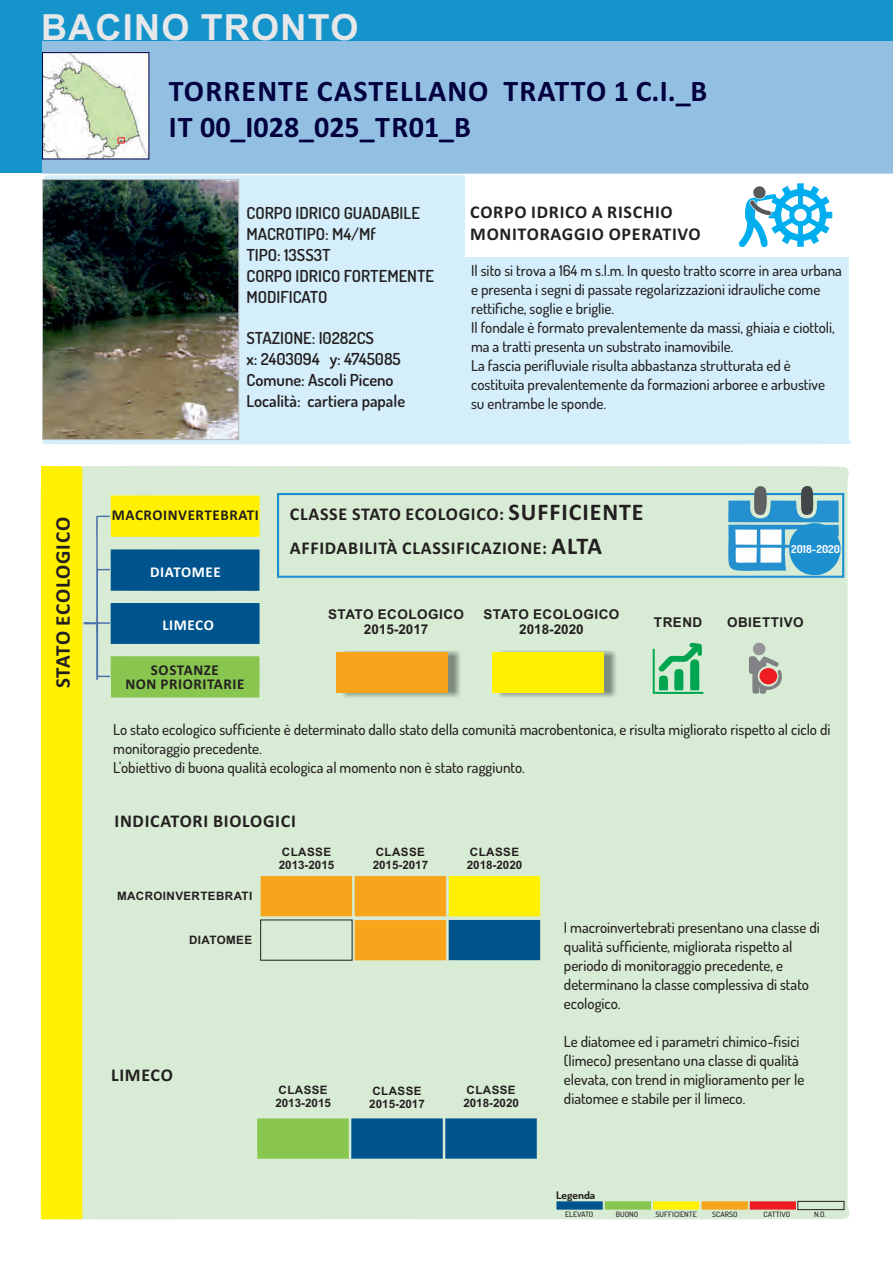
<style>
.page{position:relative;width:893px;height:1262px;background:#fff}
.page>*{position:absolute;margin:0;border:0;box-sizing:border-box;transform-origin:0 0}
.t1{font:700 36px "Arial";letter-spacing:.035em;color:#e6e7e9}
.t2{font:700 30px/36.6px "Calibri";letter-spacing:.04em;color:#02003e}
.t3{font:700 21px "Calibri";letter-spacing:.03em;color:#231f20}
.t4{font:700 18px/33.8px "Calibri";letter-spacing:.04em;color:#231f20}
.t5{font:600 16.5px/20.9px "Dosis";color:#231f20}
.t6{font:500 15px/18.9px "Dosis";color:#231f20}
.t7{font:700 15px/13.8px "Calibri";letter-spacing:.04em;color:#231f20;text-align:center}
.t8{font:700 15px "Calibri";letter-spacing:.04em;color:#fff}
.t9{font:700 13.5px/15.1px "Arial";letter-spacing:.035em;color:#231f20;text-align:center}
.t10{font:700 11.55px/12.9px "Arial";color:#231f20}
.t11{font:700 11.55px "Arial";letter-spacing:.035em;color:#231f20}
.t12{font:700 10.95px "Dosis";color:#fff}
.t13{font:700 10.5px "Dosis";color:#231f20;scale:1.09 1}
.t14{font:500 7.35px "Dosis";color:#231f20;scale:1.09 1}
.s1{font-size:24px}
</style>
<div class="page">
<div style="left:40px;top:466px;width:810px;height:753px;background:#d8ebd4"></div>
<div style="left:0;top:0;width:892px;height:173px;background:#1594cb"></div>
<div style="left:43px;top:41px;width:849px;height:132px;background:#93c0e2"></div>
<div style="left:257px;top:1118px;width:92px;height:40px;background:#89c650"></div>
<div style="left:351px;top:1118px;width:92px;height:40px;background:#00548e"></div>
<div style="left:445px;top:1118px;width:91px;height:40px;background:#00548e"></div>
<div style="left:448px;top:920px;width:92px;height:40px;background:#00548e"></div>
<div style="left:354px;top:920px;width:92px;height:40px;background:#f9a51b"></div>
<div style="left:260px;top:919px;width:92px;height:41px;background:#d8ebd4"></div>
<div style="left:448px;top:876px;width:92px;height:40px;background:#fff101"></div>
<div style="left:354px;top:876px;width:92px;height:40px;background:#f9a51b"></div>
<div style="left:261px;top:876px;width:91px;height:40px;background:#f9a51b"></div>
<svg style="left:748px;top:642px;width:34px;height:52px;background:#b2bcb0"></svg>
<div style="left:759px;top:668px;width:18px;height:16px;background:#ee1d23;border-radius:50%"></div>
<img style="left:499px;top:650px;width:117px;height:47px">
<div style="left:492px;top:652px;width:112px;height:40px;background:#fff101"></div>
<img style="left:343px;top:650px;width:117px;height:47px">
<div style="left:336px;top:652px;width:112px;height:40px;background:#f9a51b"></div>
<div style="left:277px;top:493px;width:567px;height:85px;border:2px solid #1d90d0"></div>
<svg style="left:727px;top:484px;width:115px;height:96px;background:#74b4ce"></svg>
<svg style="left:41px;top:465px;width:219px;height:754px;background:#cddf99"></svg>
<div style="left:85px;top:734px;width:25px;height:52px;background:#d8ebd4"></div>
<img style="left:44px;top:54px;width:103px;height:103px">
<div style="left:42px;top:52px;width:107px;height:107px;border:1px solid #02003e"></div>
<div style="left:42px;top:175px;width:809px;height:269px;background:#d4effb"></div>
<div style="left:465px;top:174px;width:427px;height:83px;background:#fff"></div>
<img style="left:44px;top:181px;width:193px;height:257px">
<div style="left:42px;top:179px;width:197px;height:261px;border:1px solid #bcbdc0"></div>
<svg style="left:738px;top:183px;width:94px;height:65px"></svg>
<svg style="left:556px;top:1200px;width:288px;height:10px;background:#b6a766"></svg>
<div style="left:90px;top:680px;width:20px;height:66px;background:#d8ebd4"></div>
<svg style="left:652px;top:643px;width:51px;height:51px;background:#7acc9a"></svg>
<p class="t1" style="left:41px;top:15px;width:319px">BACINO TRONTO</p>
<p class="t2" style="left:169px;top:75px;width:540px">TORRENTE CASTELLANO TRATTO 1 C.I._B<br>IT 00_I028_025_TR01_B</p>
<p class="t3" style="left:57px;top:688px;width:172px;rotate:-90deg">STATO ECOLOGICO</p>
<p class="t5" style="left:246px;top:203px;width:189px">CORPO IDRICO GUADABILE<br>MACROTIPO: M4/Mf<br>TIPO: 13SS3T<br>CORPO IDRICO FORTEMENTE<br>MODIFICATO</p>
<p class="t5" style="left:246px;top:328px;width:160px">STAZIONE: I0282CS<br>x: 2403094 y: 4745085<br>Comune: Ascoli Piceno<br>Località: cartiera papale</p>
<p class="t4" style="left:470px;top:202px;width:232px;line-height:22px">CORPO IDRICO A RISCHIO<br>MONITORAGGIO OPERATIVO</p>
<p class="t6" style="left:471px;top:262px;width:372px">Il sito si trova a 164 m s.l.m. In questo tratto scorre in area urbana e presenta i segni di passate regolarizzazioni idrauliche come rettifiche, soglie e briglie.<br>Il fondale è formato prevalentemente da massi, ghiaia e ciottoli, ma a tratti presenta un substrato inamovibile.<br>La fascia perifluviale risulta abbastanza strutturata ed è costituita prevalentemente da formazioni arboree e arbustive su entrambe le sponde.</p>
<p class="t7" style="left:112px;top:510px;width:149px">MACROINVERTEBRATI</p>
<p class="t8" style="left:150px;top:567px;width:72px">DIATOMEE</p>
<p class="t8" style="left:162px;top:620px;width:53px">LIMECO</p>
<p class="t7" style="left:125px;top:664px;width:121px">SOSTANZE<br>NON PRIORITARIE</p>
<p class="t4" style="left:290px;top:499px;width:355px">CLASSE STATO ECOLOGICO: <span class="s1">SUFFICIENTE<br></span>AFFIDABILITÀ CLASSIFICAZIONE: <span class="s1">ALTA</span></p>
<p class="t12" style="left:791px;top:543px;width:50px">2018-2020</p>
<p class="t9" style="left:328px;top:608px;width:137px">STATO ECOLOGICO<br>2015-2017</p>
<p class="t9" style="left:483px;top:608px;width:137px">STATO ECOLOGICO<br>2018-2020</p>
<p class="t9" style="left:654px;top:615px;width:50px">TREND</p>
<p class="t9" style="left:727px;top:615px;width:78px">OBIETTIVO</p>
<p class="t6" style="left:113px;top:721px;width:718px">Lo stato ecologico sufficiente è determinato dallo stato della comunità macrobentonica, e risulta migliorato rispetto al ciclo di monitoraggio precedente.<br>L'obiettivo di buona qualità ecologica al momento non è stato raggiunto.</p>
<p class="t4" style="left:114px;top:806px;width:183px">INDICATORI BIOLOGICI</p>
<p class="t11" style="left:117px;top:892px;width:137px">MACROINVERTEBRATI</p>
<p class="t11" style="left:189px;top:936px;width:65px">DIATOMEE</p>
<p class="t10" style="left:279px;top:847px;width:57px">CLASSE<br>2013-2015</p>
<p class="t10" style="left:372px;top:847px;width:57px">CLASSE<br>2015-2017</p>
<p class="t10" style="left:467px;top:847px;width:57px">CLASSE<br>2018-2020</p>
<p class="t4" style="left:111px;top:1060px;width:63px">LIMECO</p>
<p class="t10" style="left:275px;top:1084px;width:57px">CLASSE<br>2013-2015</p>
<p class="t10" style="left:369px;top:1085px;width:57px">CLASSE<br>2015-2017</p>
<p class="t10" style="left:463px;top:1084px;width:57px">CLASSE<br>2018-2020</p>
<p class="t6" style="left:564px;top:919px;width:257px">I macroinvertebrati presentano una classe di qualità sufficiente, migliorata rispetto al periodo di monitoraggio precedente, e determinano la classe complessiva di stato ecologico.</p>
<p class="t6" style="left:564px;top:1033px;width:242px">Le diatomee ed i parametri chimico-fisici (limeco) presentano una classe di qualità elevata, con trend in miglioramento per le diatomee e stabile per il limeco.</p>
<p class="t13" style="left:556px;top:1189px;width:37px">Legenda</p>
<p class="t14" style="left:565px;top:1211px;width:27px">ELEVATO</p>
<p class="t14" style="left:615px;top:1211px;width:22px">BUONO</p>
<p class="t14" style="left:655px;top:1211px;width:39px">SUFFICIENTE</p>
<p class="t14" style="left:712px;top:1211px;width:25px">SCARSO</p>
<p class="t14" style="left:763px;top:1211px;width:26px">CATTIVO</p>
<p class="t14" style="left:814px;top:1211px;width:12px">N.D.</p>
</div>
